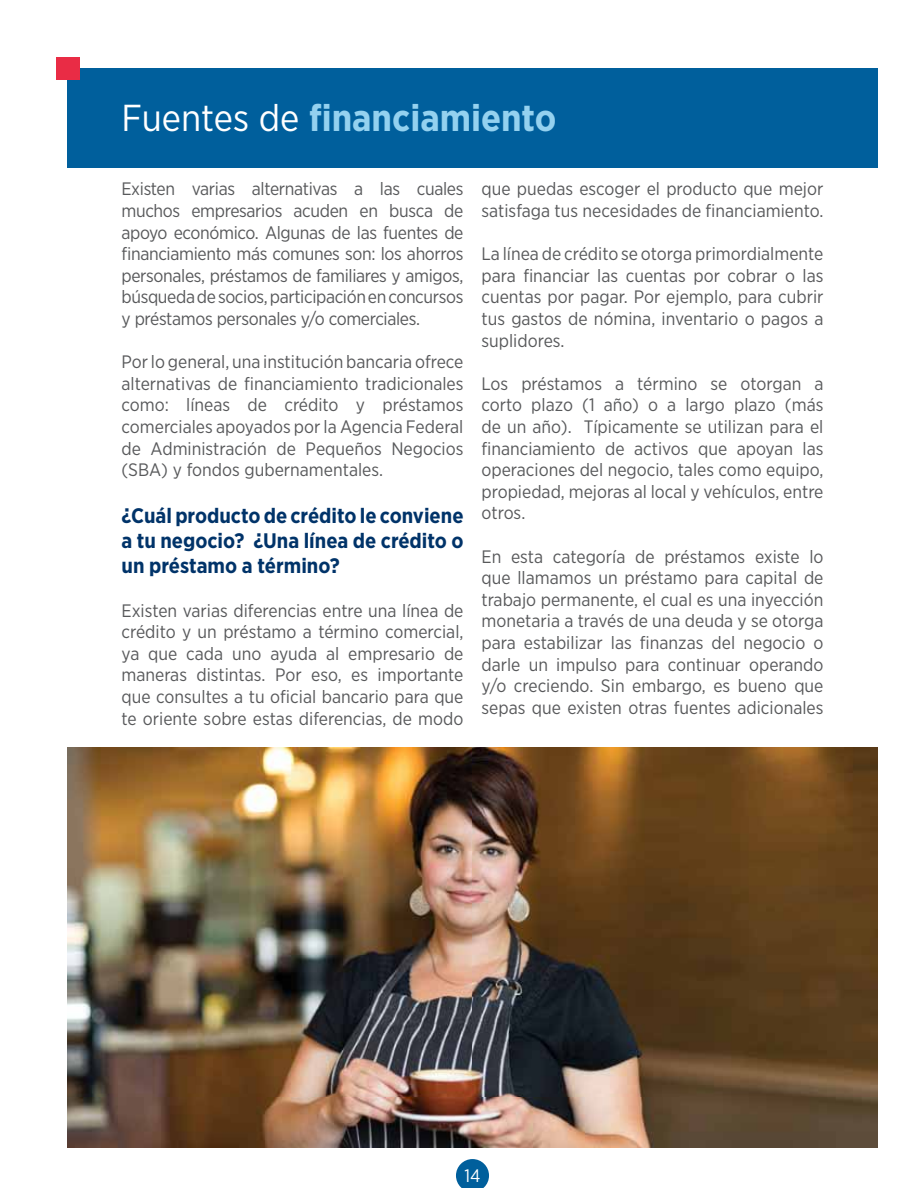
<style>
.page{position:relative;width:918px;height:1188px;background:#fff}
.page>*{position:absolute;margin:0;border:0;box-sizing:border-box;transform-origin:0 0}
.t1{font:700 37.5px "Gotham Narrow";color:#94d1ef}
.t2{font:700 21px/25.2px "Gotham Narrow";color:#003369;text-align:justify}
.t3{font:18px/21.6px "Gotham Narrow";color:#58595b;text-align:justify}
.t4{font:18px "Gotham Narrow";color:#fff}
.s1{font-weight:400;color:#fff}
</style>
<div class="page">
<svg style="left:456px;top:1159px;width:33px;height:29px"></svg>
<div style="left:68px;top:68px;width:810px;height:100px;background:#005f9c"></div>
<div style="left:56px;top:57px;width:23px;height:23px;background:#e92c45"></div>
<img style="left:68px;top:748px;width:810px;height:400px">
<h1 class="t1" style="left:122px;top:105px;width:436px"><span class="s1">Fuentes de</span> financiamiento</h1>
<p class="t3" style="left:122px;top:179px;width:344px">Existen varias alternativas a las cuales muchos empresarios acuden en busca de apoyo económico. Algunas de las fuentes de financiamiento más comunes son: los ahorros personales, préstamos de familiares y amigos, búsqueda de socios, participación en concursos y préstamos personales y/o comerciales.</p>
<p class="t3" style="left:122px;top:352px;width:344px">Por lo general, una institución bancaria ofrece alternativas de financiamiento tradicionales como: líneas de crédito y préstamos comerciales apoyados por la Agencia Federal de Administración de Pequeños Negocios (SBA) y fondos gubernamentales.</p>
<p class="t2" style="left:122px;top:505px;width:344px">¿Cuál producto de crédito le conviene a tu negocio? ¿Una línea de crédito o un préstamo a término?</p>
<p class="t3" style="left:122px;top:600px;width:344px">Existen varias diferencias entre una línea de crédito y un préstamo a término comercial, ya que cada uno ayuda al empresario de maneras distintas. Por eso, es importante que consultes a tu oficial bancario para que te oriente sobre estas diferencias, de modo</p>
<p class="t3" style="left:482px;top:179px;width:344px">que puedas escoger el producto que mejor satisfaga tus necesidades de financiamiento.</p>
<p class="t3" style="left:482px;top:244px;width:344px">La línea de crédito se otorga primordialmente para financiar las cuentas por cobrar o las cuentas por pagar. Por ejemplo, para cubrir tus gastos de nómina, inventario o pagos a suplidores.</p>
<p class="t3" style="left:482px;top:373px;width:344px">Los préstamos a término se otorgan a corto plazo (1 año) o a largo plazo (más de un año). Típicamente se utilizan para el financiamiento de activos que apoyan las operaciones del negocio, tales como equipo, propiedad, mejoras al local y vehículos, entre otros.</p>
<p class="t3" style="left:482px;top:546px;width:344px">En esta categoría de préstamos existe lo que llamamos un préstamo para capital de trabajo permanente, el cual es una inyección monetaria a través de una deuda y se otorga para estabilizar las finanzas del negocio o darle un impulso para continuar operando y/o creciendo. Sin embargo, es bueno que sepas que existen otras fuentes adicionales</p>
<p class="t4" style="left:465px;top:1169px;width:18px">14</p>
</div>
